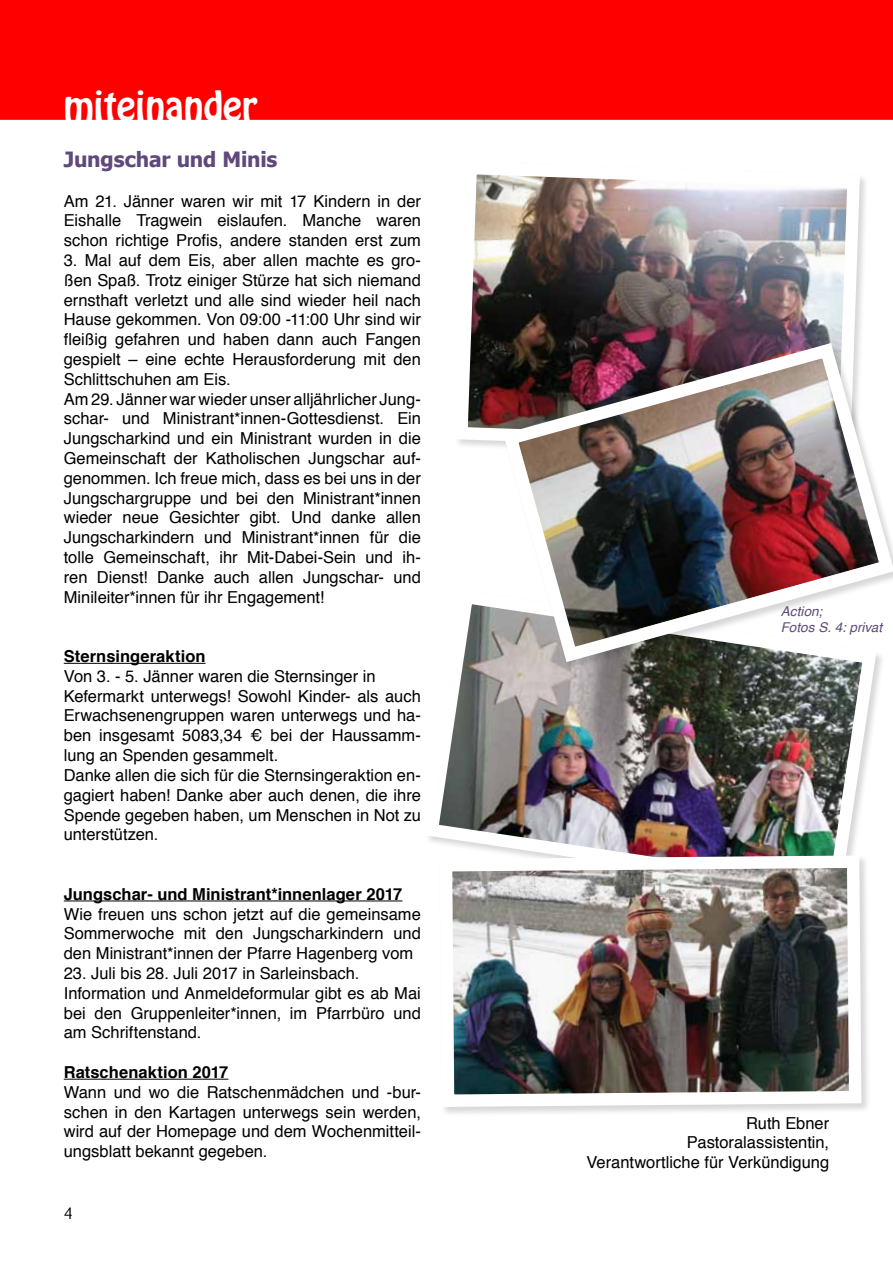
<style>
.page{position:relative;width:893px;height:1263px;background:#fff}
.page>*{position:absolute;margin:0;border:0;box-sizing:border-box;transform-origin:0 0}
.t1{font:36px "Hobo Std";color:#fff}
.t2{font:700 21px "Tahoma";letter-spacing:-.005em;color:#5f497a}
.t3{font:16.5px/19.8px "Helvetica";color:#000;text-align:justify}
.t4{font:700 16.5px "Helvetica";letter-spacing:.005em;color:#000}
.t5{font:15px "Euphemia UCAS";color:#000}
.t6{font:italic 13.5px/16.2px "Helvetica";letter-spacing:.005em;color:#5f497a}
</style>
<div class="page">
<div style="left:0;top:0;width:893px;height:120px;background:#f00"></div>
<hr style="left:64px;top:663px;width:142px;height:1px;background:#000">
<hr style="left:64px;top:900px;width:338px;height:1px;background:#000">
<hr style="left:64px;top:1079px;width:164px;height:1px;background:#000">
<img style="left:428px;top:604px;width:452px;height:245px">
<img style="left:458px;top:174px;width:408px;height:273px">
<img style="left:496px;top:335px;width:397px;height:335px">
<img style="left:444px;top:849px;width:424px;height:264px">
<h1 class="t1" style="left:64px;top:81px;width:195px">miteinander</h1>
<p class="t2" style="left:64px;top:145px;width:215px">Jungschar und Minis</p>
<p class="t3" style="left:64px;top:191px;width:359px">Am 21. Jänner waren wir mit 17 Kindern in der Eishalle Tragwein eislaufen. Manche waren schon richtige Profis, andere standen erst zum</p>
<p class="t3" style="left:64px;top:251px;width:359px;text-align:left">3. Mal auf dem Eis, aber allen machte es gro&shy;ßen Spaß. Trotz einiger Stürze hat sich niemand ernsthaft verletzt und alle sind wieder heil nach Hause gekommen. Von 09:00 -11:00 Uhr sind wir fleißig gefahren und haben dann auch Fangen gespielt – eine echte Herausforderung mit den Schlittschuhen am Eis.<br>Am 29. Jänner war wieder unser alljährlicher Jung&shy;schar- und Ministrant*innen-Gottesdienst. Ein Jungscharkind und ein Ministrant wurden in die Gemeinschaft der Katholischen Jungschar auf&shy;genommen. Ich freue mich, dass es bei uns in der Jungschargruppe und bei den Ministrant*innen wieder neue Gesichter gibt. Und danke allen Jungscharkindern und Ministrant*innen für die tolle Gemeinschaft, ihr Mit-Dabei-Sein und ih&shy;ren Dienst! Danke auch allen Jungschar- und Minileiter*innen für ihr Engagement!</p>
<p class="t4" style="left:64px;top:643px;width:143px">Sternsingeraktion</p>
<p class="t3" style="left:64px;top:667px;width:359px;text-align:left">Von 3. - 5. Jänner waren die Sternsinger in Kefermarkt unterwegs! Sowohl Kinder- als auch Erwachsenengruppen waren unterwegs und ha&shy;ben insgesamt 5083,34 € bei der Haussamm&shy;lung an Spenden gesammelt.<br>Danke allen die sich für die Sternsingeraktion en&shy;gagiert haben! Danke aber auch denen, die ihre Spende gegeben haben, um Menschen in Not zu unterstützen.</p>
<p class="t4" style="left:64px;top:880px;width:340px">Jungschar- und Ministrant*innenlager 2017</p>
<p class="t3" style="left:64px;top:904px;width:359px">Wie freuen uns schon jetzt auf die gemeinsame Sommerwoche mit den Jungscharkindern und den Ministrant*innen der Pfarre Hagenberg vom</p>
<p class="t3" style="left:64px;top:964px;width:359px;text-align:left">23. Juli bis 28. Juli 2017 in Sarleinsbach.<br>Information und Anmeldeformular gibt es ab Mai bei den Gruppenleiter*innen, im Pfarrbüro und am Schriftenstand.</p>
<p class="t4" style="left:64px;top:1059px;width:166px">Ratschenaktion 2017</p>
<p class="t3" style="left:64px;top:1082px;width:359px">Wann und wo die Ratschenmädchen und -bur&shy;schen in den Kartagen unterwegs sein werden, wird auf der Homepage und dem Wochenmitteil&shy;ungsblatt bekannt gegeben.</p>
<p class="t5" style="left:64px;top:1203px;width:10px">4</p>
<p class="t6" style="left:781px;top:603px;width:103px">Action;<br>Fotos S. 4: privat</p>
<p class="t3" style="left:586px;top:1113px;width:244px;text-align:right">Ruth Ebner<br>Pastoralassistentin,<br>Verantwortliche für Verkündigung</p>
</div>
